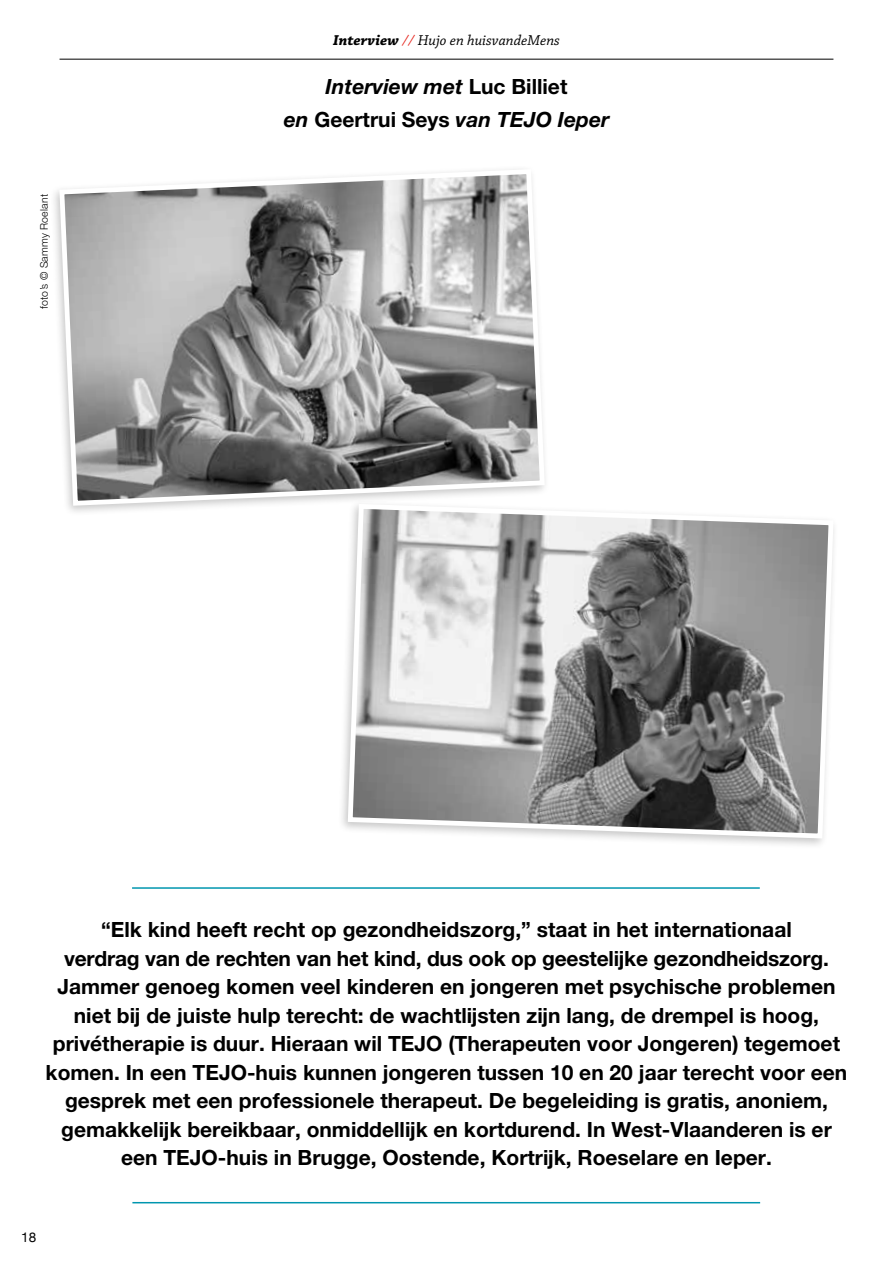
<style>
.page{position:relative;width:893px;height:1263px;background:#fff}
.page>*{position:absolute;margin:0;border:0;box-sizing:border-box;transform-origin:0 0}
.t1{font:700 21px/28.5px "Helvetica Neue LT Pro";color:#000;text-align:center}
.t2{font:italic 700 21px/33px "Helvetica Neue LT Pro";color:#000;text-align:center}
.t3{font:15px "Chaparral Pro It Capt";color:#000}
.t4{font:13.5px "Helvetica Neue";color:#000}
.t5{font:300 10.5px "Helvetica Neue LT Pro";letter-spacing:.02em;color:#000}
.s1{font-family:"Chaparral Pro Bold It Capt"}
.s2{color:#e5231b}
.s3{font-style:normal}
</style>
<div class="page">
<hr style="left:60px;top:59px;width:773px;height:1px;background:#000">
<svg style="left:57px;top:169px;width:488px;height:339px"></svg>
<div style="left:337px;top:499px;width:502px;height:351px;background:#fff"></div>
<svg style="left:345px;top:505px;width:489px;height:336px"></svg>
<hr style="left:132px;top:1202px;width:628px;height:1px;background:#0096af">
<hr style="left:132px;top:887px;width:628px;height:2px;background:#0096af">
<p class="t5" style="left:38px;top:309px;width:116px;rotate:-90deg">foto’s © Sammy Roelant</p>
<p class="t3" style="left:333px;top:32px;width:228px"><span class="s1">Interview</span> <span class="s2">//</span> Hujo en huisvandeMens</p>
<p class="t2" style="left:284px;top:70px;width:327px">Interview met <span class="s3">Luc Billiet<br></span>en <span class="s3">Geertrui Seys</span> van TEJO Ieper</p>
<p class="t1" style="left:46px;top:915px;width:803px">“Elk kind heeft recht op gezondheidszorg,” staat in het internationaal<br>verdrag van de rechten van het kind, dus ook op geestelijke gezondheidszorg.<br>Jammer genoeg komen veel kinderen en jongeren met psychische problemen niet bij de juiste hulp terecht: de wachtlijsten zijn lang, de drempel is hoog, privétherapie is duur. Hieraan wil TEJO (Therapeuten voor Jongeren) tegemoet komen. In een TEJO-huis kunnen jongeren tussen 10 en 20 jaar terecht voor een gesprek met een professionele therapeut. De begeleiding is gratis, anoniem, gemakkelijk bereikbaar, onmiddellijk en kortdurend. In West-Vlaanderen is er een TEJO-huis in Brugge, Oostende, Kortrijk, Roeselare en Ieper.</p>
<p class="t4" style="left:21px;top:1227px;width:17px">18</p>
</div>
